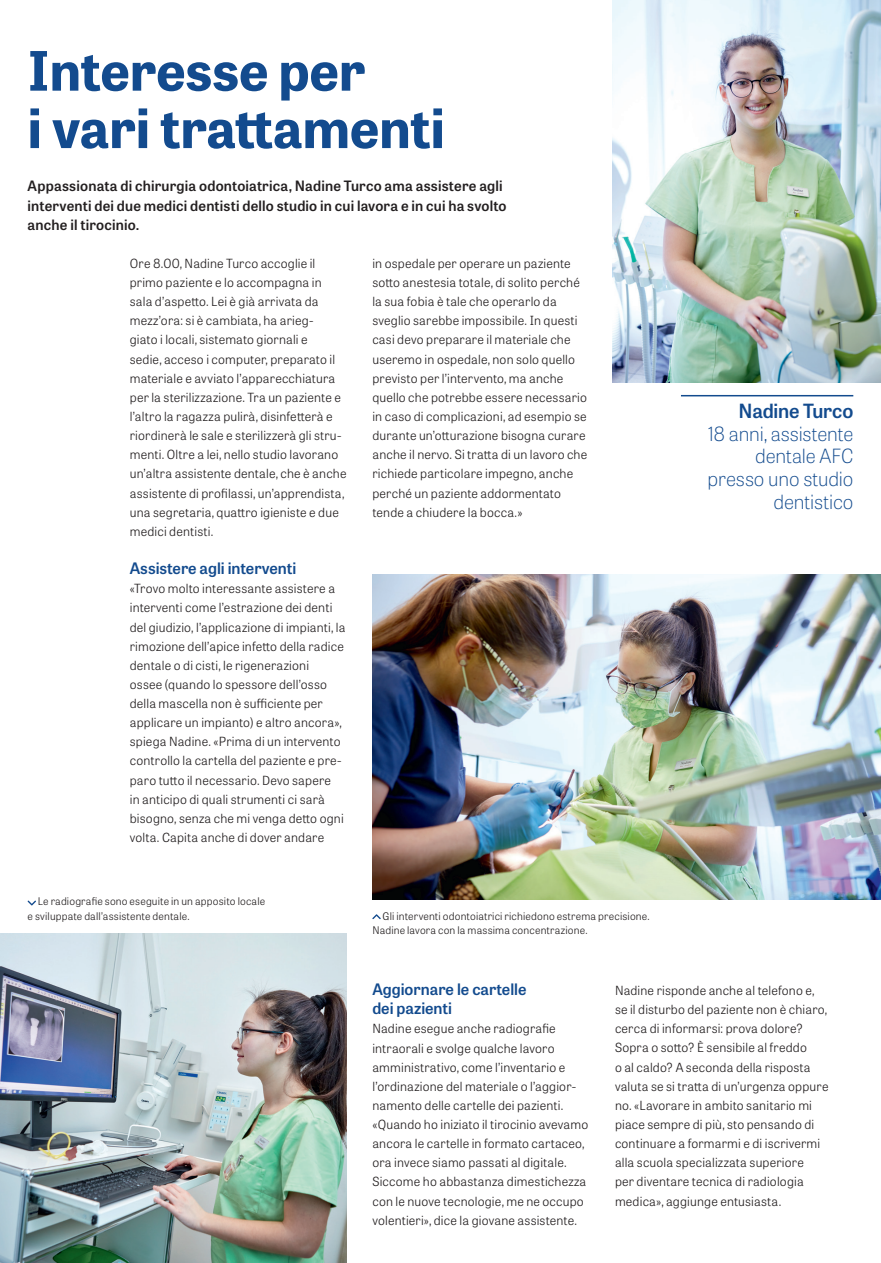
<style>
.page{position:relative;width:881px;height:1263px;background:#fff}
.page>*{position:absolute;margin:0;border:0;box-sizing:border-box;transform-origin:0 0}
.t1{font:700 54px/57.4px "Tablet Gothic";color:#134b8e}
.t2{font:100 19.5px/22.8px "Tablet Gothic";letter-spacing:-.01em;color:#134b8e;text-align:right}
.t3{font:600 19.5px "Tablet Gothic";letter-spacing:-.01em;color:#134b8e}
.t4{font:600 15.75px/19.2px "Tablet Gothic";color:#134b8e}
.t5{font:600 14.25px/19.2px "Tablet Gothic";letter-spacing:.015em;color:#231f20}
.t6{font:300 12.6px/19.2px "Tablet Gothic";letter-spacing:.015em;color:#231f20}
.t7{font:300 10.5px/14.4px "Tablet Gothic";letter-spacing:.015em;color:#231f20}
</style>
<div class="page">
<hr style="left:680px;top:395px;width:173px;height:1px;background:#134b8e">
<svg style="left:28px;top:900px;width:8px;height:5px"></svg>
<img style="left:372px;top:574px;width:508px;height:325px">
<img style="left:612px;top:0;width:268px;height:382px">
<svg style="left:372px;top:914px;width:8px;height:5px"></svg>
<img style="left:0;top:933px;width:347px;height:330px">
<h1 class="t1" style="left:28px;top:40px;width:418px">Interesse per<br>i vari trattamenti</h1>
<p class="t5" style="left:28px;top:176px;width:480px">Appassionata di chirurgia odontoiatrica, Nadine Turco ama assistere agli interventi dei due medici dentisti dello studio in cui lavora e in cui ha svolto anche il tirocinio.</p>
<p class="t6" style="left:130px;top:253px;width:218px">Ore 8.00, Nadine Turco accoglie il primo paziente e lo accompagna in sala d’aspetto. Lei è già arrivata da mezz’ora: si è cambiata, ha arieg-<br>giato i locali, sistemato giornali e<br>sedie, acceso i computer, preparato il materiale e avviato l’apparecchiatura per la sterilizzazione. Tra un paziente e l’altro la ragazza pulirà, disinfetterà e riordinerà le sale e sterilizzerà gli stru&shy;menti. Oltre a lei, nello studio lavorano un’altra assistente dentale, che è anche assistente di profilassi, un’apprendista, una segretaria, quattro igieniste e due medici dentisti.</p>
<p class="t4" style="left:130px;top:558px;width:168px">Assistere agli interventi</p>
<p class="t6" style="left:130px;top:579px;width:217px">«Trovo molto interessante assistere a interventi come l’estrazione dei denti del giudizio, l’applicazione di impianti, la rimozione dell’apice infetto della radice dentale o di cisti, le rigenerazioni<br>ossee (quando lo spessore dell’osso della mascella non è sufficiente per applicare un impianto) e altro ancora», spiega Nadine. «Prima di un intervento controllo la cartella del paziente e pre&shy;paro tutto il necessario. Devo sapere<br>in anticipo di quali strumenti ci sarà bisogno, senza che mi venga detto ogni volta. Capita anche di dover andare</p>
<p class="t7" style="left:28px;top:894px;width:239px;text-indent:10px">Le radiografie sono eseguite in un apposito locale e sviluppate dall’assistente dentale.</p>
<p class="t6" style="left:372px;top:253px;width:216px">in ospedale per operare un paziente sotto anestesia totale, di solito perché la sua fobia è tale che operarlo da sveglio sarebbe impossibile. In questi casi devo preparare il materiale che useremo in ospedale, non solo quello previsto per l’intervento, ma anche quello che potrebbe essere necessario in caso di complicazioni, ad esempio se durante un’otturazione bisogna curare anche il nervo. Si tratta di un lavoro che richiede particolare impegno, anche perché un paziente addormentato tende a chiudere la bocca.»</p>
<p class="t7" style="left:372px;top:909px;width:279px;text-indent:10px">Gli interventi odontoiatrici richiedono estrema precisione.<br>Nadine lavora con la massima concentrazione.</p>
<h2 class="t3" style="left:738px;top:397px;width:116px">Nadine Turco</h2>
<h2 class="t2" style="left:707px;top:421px;width:147px">18 anni, assistente dentale AFC presso uno studio dentistico</h2>
<p class="t4" style="left:372px;top:979px;width:156px">Aggiornare le cartelle dei pazienti</p>
<p class="t6" style="left:372px;top:1019px;width:217px">Nadine esegue anche radiografie intraorali e svolge qualche lavoro amministrativo, come l’inventario e l’ordinazione del materiale o l’aggior&shy;namento delle cartelle dei pazienti. «Quando ho iniziato il tirocinio avevamo ancora le cartelle in formato cartaceo, ora invece siamo passati al digitale.<br>Siccome ho abbastanza dimestichezza con le nuove tecnologie, me ne occupo volentieri», dice la giovane assistente.</p>
<p class="t6" style="left:614px;top:980px;width:215px">Nadine risponde anche al telefono e, se il disturbo del paziente non è chiaro, cerca di informarsi: prova dolore?<br>Sopra o sotto? È sensibile al freddo<br>o al caldo? A seconda della risposta valuta se si tratta di un’urgenza oppure no. «Lavorare in ambito sanitario mi piace sempre di più, sto pensando di continuare a formarmi e di iscrivermi alla scuola specializzata superiore<br>per diventare tecnica di radiologia medica», aggiunge entusiasta.</p>
</div>
